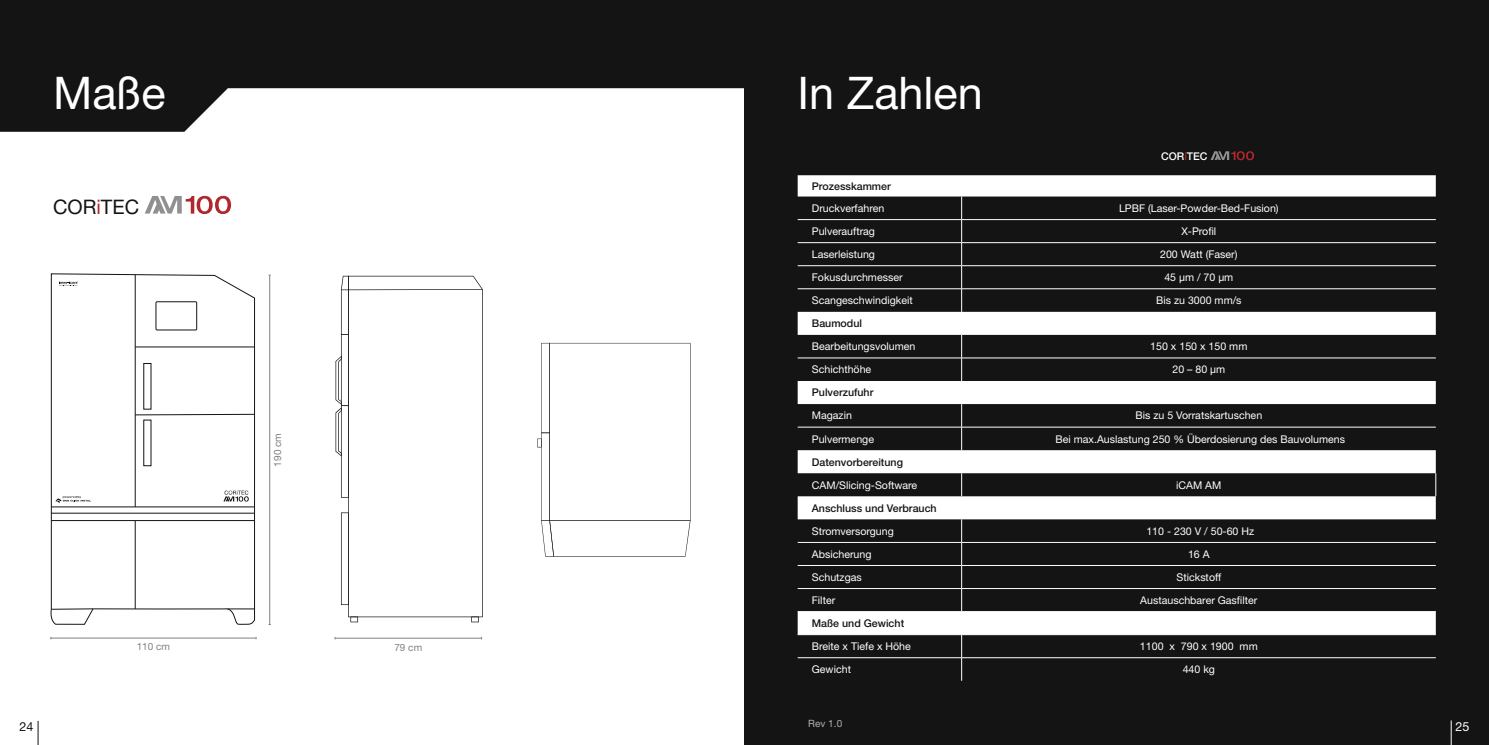
<style>
.page{position:relative;width:1489px;height:745px;background:#fff}
.page>*{position:absolute;margin:0;border:0;box-sizing:border-box;transform-origin:0 0}
.CORiTEC_Überschrifte{font:45px "Helvetica Neue LT Pro";color:#fff}
.Unterüberschrift_Sch{font:20px "Helvetica Neue LT Pro";color:#131413}
.t1{font:12.5px "Helvetica Neue LT Pro";color:#131413}
.t2{font:12.5px "Helvetica Neue LT Pro";color:#fff}
.Tabelle_Inhalt_weiß{font:10.62px "Helvetica Neue LT Pro";color:#fff}
.Tabelle_Überschrift{font:500 10.62px "Helvetica Neue LT Pro";color:#131413}
.Tabelle_Überschrift-2{font:500 10.62px "Helvetica Neue LT Pro";color:#fff}
.Maßangaben__technisc{font:10px "Helvetica Neue LT Pro";color:#818181}
.Rev_Nummer{font:10px "Helvetica Neue LT Pro";color:#b1b1b2}
.s1{color:#ae282d}
</style>
<div class="page">
<div style="left:744px;top:0;width:744px;height:744px;background:#131413"></div>
<svg style="left:1450px;top:720px;width:1px;height:24px"></svg>
<svg style="left:38px;top:720px;width:1px;height:24px"></svg>
<svg style="left:50px;top:273px;width:205px;height:351px"></svg>
<hr style="left:135px;top:274px;width:1px;height:232px;background:#131413">
<svg style="left:134px;top:413px;width:121px;height:2px"></svg>
<hr style="left:135px;top:346px;width:119px;height:1px;background:#131413">
<hr style="left:51px;top:512px;width:203px;height:1px;background:#131413">
<hr style="left:51px;top:520px;width:203px;height:1px;background:#131413">
<hr style="left:135px;top:520px;width:1px;height:88px;background:#131413">
<svg style="left:227px;top:608px;width:27px;height:1px"></svg>
<svg style="left:51px;top:607px;width:43px;height:2px"></svg>
<div style="left:156px;top:301px;width:41px;height:29px;border:1px solid #131413"></div>
<svg style="left:223px;top:490px;width:26px;height:11px"></svg>
<svg style="left:56px;top:495px;width:35px;height:7px"></svg>
<hr style="left:51px;top:506px;width:203px;height:1px;background:#131413">
<svg style="left:59px;top:281px;width:19px;height:5px"></svg>
<svg style="left:348px;top:288px;width:135px;height:328px"></svg>
<svg style="left:341px;top:512px;width:8px;height:92px"></svg>
<svg style="left:350px;top:616px;width:8px;height:6px"></svg>
<svg style="left:471px;top:616px;width:8px;height:6px"></svg>
<svg style="left:335px;top:275px;width:147px;height:222px"></svg>
<svg style="left:537px;top:343px;width:153px;height:213px"></svg>
<hr style="left:269px;top:275px;width:1px;height:349px;background:#818181">
<svg style="left:145px;top:196px;width:86px;height:18px"></svg>
<hr style="left:51px;top:637px;width:205px;height:1px;background:#818181">
<hr style="left:335px;top:637px;width:146px;height:1px;background:#818181">
<svg style="left:0;top:0;width:744px;height:132px;fill:#131413"></svg>
<svg style="left:797px;top:175px;width:638px;height:459px"></svg>
<hr style="left:797px;top:219px;width:164px;height:1px;background:#fff">
<hr style="left:961px;top:219px;width:474px;height:1px;background:#fff">
<hr style="left:797px;top:242px;width:164px;height:1px;background:#fff">
<hr style="left:961px;top:242px;width:474px;height:1px;background:#fff">
<hr style="left:797px;top:265px;width:164px;height:1px;background:#fff">
<hr style="left:961px;top:265px;width:474px;height:1px;background:#fff">
<hr style="left:797px;top:288px;width:164px;height:1px;background:#fff">
<hr style="left:961px;top:288px;width:474px;height:1px;background:#fff">
<svg style="left:961px;top:196px;width:1px;height:115px"></svg>
<hr style="left:797px;top:357px;width:164px;height:1px;background:#fff">
<hr style="left:961px;top:357px;width:474px;height:1px;background:#fff">
<svg style="left:961px;top:334px;width:1px;height:47px"></svg>
<hr style="left:797px;top:426px;width:164px;height:1px;background:#fff">
<hr style="left:961px;top:426px;width:474px;height:1px;background:#fff">
<svg style="left:961px;top:404px;width:1px;height:46px"></svg>
<hr style="left:797px;top:542px;width:164px;height:1px;background:#fff">
<hr style="left:961px;top:542px;width:474px;height:1px;background:#fff">
<hr style="left:797px;top:565px;width:164px;height:1px;background:#fff">
<hr style="left:961px;top:565px;width:474px;height:1px;background:#fff">
<hr style="left:797px;top:588px;width:164px;height:1px;background:#fff">
<hr style="left:961px;top:588px;width:474px;height:1px;background:#fff">
<hr style="left:797px;top:611px;width:164px;height:1px;background:#fff">
<hr style="left:961px;top:611px;width:474px;height:1px;background:#fff">
<hr style="left:797px;top:634px;width:164px;height:1px;background:#fff">
<hr style="left:961px;top:634px;width:474px;height:1px;background:#fff">
<svg style="left:961px;top:519px;width:1px;height:161px"></svg>
<hr style="left:797px;top:657px;width:164px;height:1px;background:#fff">
<hr style="left:961px;top:657px;width:474px;height:1px;background:#fff">
<svg style="left:961px;top:473px;width:1px;height:23px"></svg>
<svg style="left:1435px;top:473px;width:1px;height:23px"></svg>
<svg style="left:1210px;top:151px;width:43px;height:9px"></svg>
<p class="CORiTEC_Überschrifte" style="left:53px;top:65px;width:114px">Maße</p>
<p class="CORiTEC_Überschrifte" style="left:797px;top:65px;width:187px">In Zahlen</p>
<p class="Tabelle_Überschrift-2" style="left:1161px;top:150px;width:48px">COR<span class="s1">i</span>TEC</p>
<p class="Unterüberschrift_Sch" style="left:53px;top:194px;width:87px">COR<span class="s1">i</span>TEC</p>
<p class="Maßangaben__technisc" style="left:271px;top:466px;width:35px;rotate:-90deg">190 cm</p>
<p class="Maßangaben__technisc" style="left:137px;top:639px;width:35px">110 cm</p>
<p class="Maßangaben__technisc" style="left:394px;top:640px;width:29px">79 cm</p>
<p class="Tabelle_Überschrift" style="left:811px;top:179px;width:80px">Prozesskammer</p>
<p class="Tabelle_Inhalt_weiß" style="left:811px;top:201px;width:74px">Druckverfahren</p>
<p class="Tabelle_Inhalt_weiß" style="left:1118px;top:201px;width:161px">LPBF (Laser-Powder-Bed-Fusion)</p>
<p class="Tabelle_Inhalt_weiß" style="left:811px;top:224px;width:65px">Pulverauftrag</p>
<p class="Tabelle_Inhalt_weiß" style="left:1181px;top:224px;width:36px">X-Profil</p>
<p class="Tabelle_Inhalt_weiß" style="left:811px;top:247px;width:65px">Laserleistung</p>
<p class="Tabelle_Inhalt_weiß" style="left:1160px;top:247px;width:79px">200 Watt (Faser)</p>
<p class="Tabelle_Inhalt_weiß" style="left:811px;top:270px;width:92px">Fokusdurchmesser</p>
<p class="Tabelle_Inhalt_weiß" style="left:1164px;top:270px;width:70px">45 µm / 70 µm</p>
<p class="Tabelle_Inhalt_weiß" style="left:811px;top:294px;width:102px">Scangeschwindigkeit</p>
<p class="Tabelle_Inhalt_weiß" style="left:1155px;top:294px;width:87px">Bis zu 3000 mm/s</p>
<p class="Tabelle_Überschrift" style="left:811px;top:317px;width:52px">Baumodul</p>
<p class="Tabelle_Inhalt_weiß" style="left:811px;top:339px;width:105px">Bearbeitungsvolumen</p>
<p class="Tabelle_Inhalt_weiß" style="left:1150px;top:339px;width:99px">150 x 150 x 150 mm</p>
<p class="Tabelle_Inhalt_weiß" style="left:811px;top:363px;width:61px">Schichthöhe</p>
<p class="Tabelle_Inhalt_weiß" style="left:1172px;top:363px;width:54px">20 – 80 µm</p>
<p class="Tabelle_Überschrift" style="left:811px;top:386px;width:63px">Pulverzufuhr</p>
<p class="Tabelle_Inhalt_weiß" style="left:811px;top:408px;width:42px">Magazin</p>
<p class="Tabelle_Inhalt_weiß" style="left:1135px;top:408px;width:128px">Bis zu 5 Vorratskartuschen</p>
<p class="Tabelle_Inhalt_weiß" style="left:811px;top:432px;width:64px">Pulvermenge</p>
<p class="Tabelle_Inhalt_weiß" style="left:1055px;top:432px;width:291px">Bei max.Auslastung 250 % Überdosierung des Bauvolumens</p>
<p class="Tabelle_Überschrift" style="left:811px;top:455px;width:93px">Datenvorbereitung</p>
<p class="Tabelle_Inhalt_weiß" style="left:811px;top:478px;width:107px">CAM/Slicing-Software</p>
<p class="Tabelle_Inhalt_weiß" style="left:1175px;top:478px;width:47px">iCAM AM</p>
<p class="Tabelle_Überschrift" style="left:811px;top:501px;width:126px">Anschluss und Verbrauch</p>
<p class="Tabelle_Inhalt_weiß" style="left:811px;top:524px;width:83px">Stromversorgung</p>
<p class="Tabelle_Inhalt_weiß" style="left:1146px;top:524px;width:109px">110 - 230 V / 50-60 Hz</p>
<p class="Tabelle_Inhalt_weiß" style="left:811px;top:547px;width:61px">Absicherung</p>
<p class="Tabelle_Inhalt_weiß" style="left:1187px;top:547px;width:23px">16 A</p>
<p class="Tabelle_Inhalt_weiß" style="left:811px;top:570px;width:51px">Schutzgas</p>
<p class="Tabelle_Inhalt_weiß" style="left:1176px;top:570px;width:46px">Stickstoff</p>
<p class="Tabelle_Inhalt_weiß" style="left:811px;top:593px;width:25px">Filter</p>
<p class="Tabelle_Inhalt_weiß" style="left:1140px;top:593px;width:119px">Austauschbarer Gasfilter</p>
<p class="Tabelle_Überschrift" style="left:811px;top:616px;width:94px">Maße und Gewicht</p>
<p class="Tabelle_Inhalt_weiß" style="left:811px;top:639px;width:100px">Breite x Tiefe x Höhe</p>
<p class="Tabelle_Inhalt_weiß" style="left:1139px;top:639px;width:119px">1100 x 790 x 1900 mm</p>
<p class="Tabelle_Inhalt_weiß" style="left:811px;top:662px;width:41px">Gewicht</p>
<p class="Tabelle_Inhalt_weiß" style="left:1182px;top:662px;width:34px">440 kg</p>
<p class="Rev_Nummer" style="left:808px;top:717px;width:35px">Rev 1.0</p>
<p class="t1" style="left:19px;top:718px;width:15px">24</p>
<p class="t2" style="left:1455px;top:718px;width:15px">25</p>
</div>
